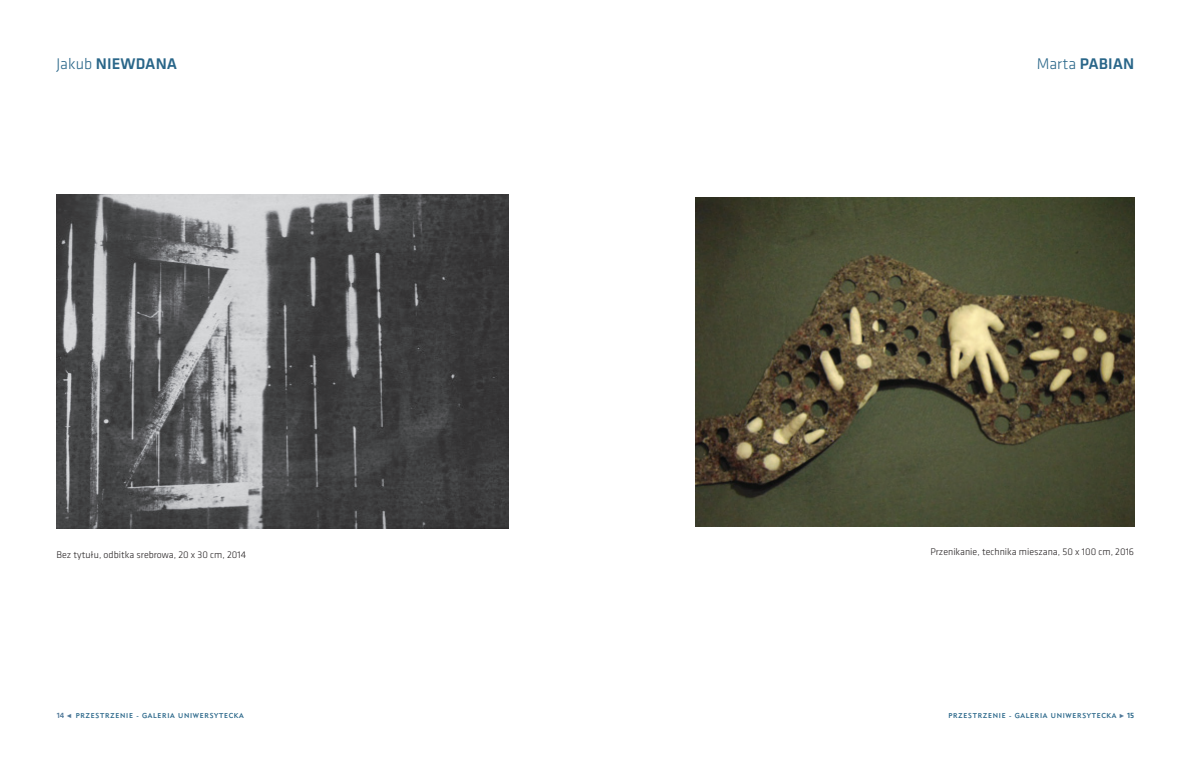
<style>
.page{position:relative;width:1191px;height:766px;background:#fff}
.page>*{position:absolute;margin:0;border:0;box-sizing:border-box;transform-origin:0 0}
.t1{font:500 16px "Klavika";letter-spacing:.005em;color:#296689}
.t2{font:300 10px "Klavika";color:#231f20}
.t3{font:7px "Geometric 415 Md EU";letter-spacing:.1em;color:#296689}
.s1{font-weight:300}
.s2{font-family:"Klavika";font-weight:500;font-size:8px;color:#517999}
.s3{font-family:"Arial Narrow";font-size:6px;color:#517999}
.s4{font-family:"Klavika";font-weight:500;font-size:8px}
</style>
<div class="page">
<img style="left:57px;top:194px;width:451px;height:335px">
<img style="left:696px;top:197px;width:438px;height:329px">
<h1 class="t1" style="left:56px;top:53px;width:121px"><span class="s1">Jakub</span> NI EWDANA</h1>
<p class="t2" style="left:56px;top:548px;width:191px">Bez tytułu, odbitka srebrowa, 20 x 30 cm, 2014</p>
<h1 class="t1" style="left:1036px;top:53px;width:99px"><span class="s1">Marta</span> PABIAN</h1>
<p class="t2" style="left:930px;top:545px;width:205px">Przenikanie, technika mieszana, 50 x 100 cm, 2016</p>
<p class="t3" style="left:57px;top:711px;width:189px"><span class="s2">14</span> <span class="s3">◄</span> PRZESTRZENIE - GALERIA UNIWERSYTECKA</p>
<p class="t3" style="left:948px;top:711px;width:187px">PRZESTRZENIE - GALERIA UNIWERSYTECKA <span class="s3">►</span> <span class="s4">15</span></p>
</div>
